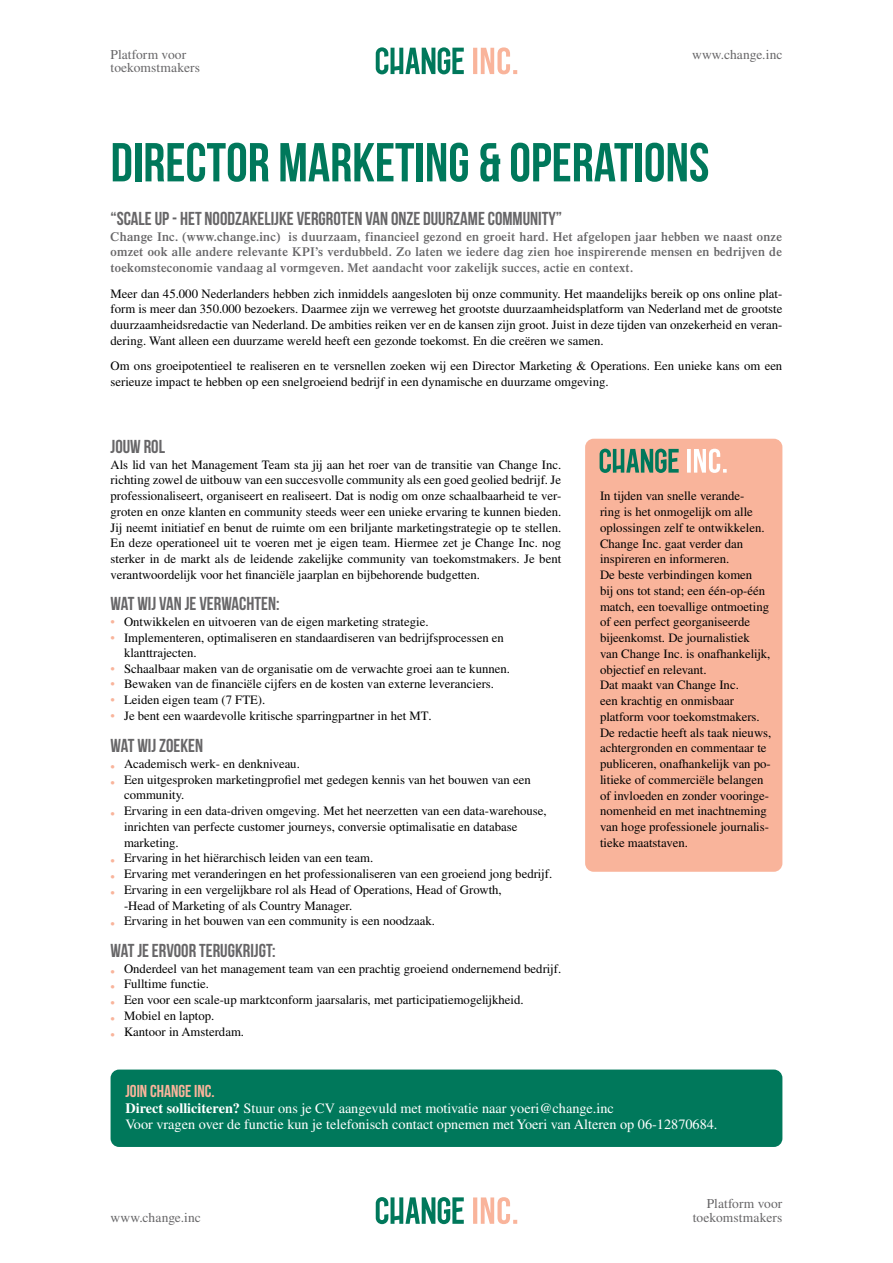
<style>
.page{position:relative;width:893px;height:1263px;background:#fff}
.page>*{position:absolute;margin:0;border:0;box-sizing:border-box;transform-origin:0 0}
.t1{font:700 54.75px "Bebas Neue";color:#00785b}
.t2{font:700 18.75px "Bebas Neue";color:#676668}
.t3{font:700 17.25px "Bebas Neue";color:#f9b49b}
.t4{font:14.25px/15.8px "Times LT Pro";color:#fff}
.t5{font:13.5px "Times LT Pro";letter-spacing:.005em;color:#676668}
.t6{font:12.75px/15.8px "Times LT Pro";color:#000}
.t7{font:600 12.75px/15.8px "Times LT Pro";letter-spacing:.02em;color:#676668;text-align:justify}
.s1{color:#f9b49b}
.s2{font-weight:700}
</style>
<div class="page">
<svg style="left:376px;top:1197px;width:88px;height:27px"></svg>
<svg style="left:473px;top:1197px;width:44px;height:27px"></svg>
<svg style="left:376px;top:47px;width:88px;height:27px"></svg>
<svg style="left:473px;top:47px;width:44px;height:27px"></svg>
<div style="left:111px;top:1069px;width:671px;height:78px;background:#00785b;border-radius:9px"></div>
<div style="left:585px;top:439px;width:197px;height:433px;background:#f9b49b;border-radius:9px"></div>
<svg style="left:600px;top:449px;width:79px;height:24px"></svg>
<svg style="left:687px;top:449px;width:40px;height:24px"></svg>
<p class="t5" style="left:111px;top:47px;width:77px">Platform voor</p>
<p class="t5" style="left:692px;top:47px;width:92px">www.change.inc</p>
<p class="t5" style="left:111px;top:60px;width:91px">toekomstmakers</p>
<h1 class="t1" style="left:111px;top:132px;width:600px">DIRECTOR MARKETING &amp; OPERATIONS</h1>
<h2 class="t2" style="left:111px;top:208px;width:453px">“SCALE UP - HET NOODZAKELIJKE VERGROTEN VAN ONZE DUURZAME COMMUNITY”</h2>
<p class="t7" style="left:111px;top:228px;width:673px">Change Inc. (www.change.inc) is duurzaam, financieel gezond en groeit hard. Het afgelopen jaar hebben we naast onze omzet ook alle andere relevante KPI’s verdubbeld. Zo laten we iedere dag zien hoe inspirerende mensen en bedrijven de toekomsteconomie vandaag al vormgeven. Met aandacht voor zakelijk succes, actie en context.</p>
<p class="t6" style="left:111px;top:285px;width:673px;text-align:justify">Meer dan 45.000 Nederlanders hebben zich inmiddels aangesloten bij onze community. Het maandelijks bereik op ons online plat&shy;form is meer dan 350.000 bezoekers. Daarmee zijn we verreweg het grootste duurzaamheidsplatform van Nederland met de grootste duurzaamheidsredactie van Nederland. De ambities reiken ver en de kansen zijn groot. Juist in deze tijden van onzekerheid en veran&shy;dering. Want alleen een duurzame wereld heeft een gezonde toekomst. En die creëren we samen.</p>
<p class="t6" style="left:111px;top:358px;width:673px">Om ons groeipotentieel te realiseren en te versnellen zoeken wij een Director Marketing &amp; Operations. Een unieke kans om een serieuze impact te hebben op een snelgroeiend bedrijf in een dynamische en duurzame omgeving.</p>
<h2 class="t2" style="left:111px;top:436px;width:56px">JOUW ROL</h2>
<p class="t6" style="left:111px;top:456px;width:452px;text-align:justify">Als lid van het Management Team sta jij aan het roer van de transitie van Change Inc. richting zowel de uitbouw van een succesvolle community als een goed geolied bedrijf. Je professionaliseert, organiseert en realiseert. Dat is nodig om onze schaalbaarheid te ver&shy;groten en onze klanten en community steeds weer een unieke ervaring te kunnen bieden.<br>Jij neemt initiatief en benut de ruimte om een briljante marketingstrategie op te stellen.<br>En deze operationeel uit te voeren met je eigen team. Hiermee zet je Change Inc. nog sterker in de markt als de leidende zakelijke community van toekomstmakers. Je bent verantwoordelijk voor het financiële jaarplan en bijbehorende budgetten.</p>
<h2 class="t2" style="left:111px;top:593px;width:170px">WAT WIJ VAN JE VERWACHTEN:</h2>
<p class="t6" style="left:111px;top:614px;width:320px"><span class="s1">•</span> Ontwikkelen en uitvoeren van de eigen marketing strategie.</p>
<p class="t6" style="left:124px;top:630px;width:381px;line-height:15px;text-indent:-14px"><span class="s1">•</span> Implementeren, optimaliseren en standaardiseren van bedrijfsprocessen en klanttrajecten.</p>
<p class="t6" style="left:111px;top:660px;width:401px"><span class="s1">•</span> Schaalbaar maken van de organisatie om de verwachte groei aan te kunnen.</p>
<p class="t6" style="left:111px;top:676px;width:385px"><span class="s1">•</span> Bewaken van de financiële cijfers en de kosten van externe leveranciers.</p>
<p class="t6" style="left:111px;top:692px;width:156px"><span class="s1">•</span> Leiden eigen team (7 FTE).</p>
<p class="t6" style="left:111px;top:708px;width:323px"><span class="s1">•</span> Je bent een waardevolle kritische sparringpartner in het MT.</p>
<h2 class="t2" style="left:111px;top:735px;width:94px">WAT WIJ ZOEKEN</h2>
<p class="t6" style="left:111px;top:756px;width:191px"><span class="s1">•</span> Academisch werk- en denkniveau.</p>
<p class="t6" style="left:124px;top:771px;width:408px;text-indent:-14px"><span class="s1">•</span> Een uitgesproken marketingprofiel met gedegen kennis van het bouwen van een community.</p>
<p class="t6" style="left:124px;top:803px;width:424px;text-indent:-14px"><span class="s1">•</span> Ervaring in een data-driven omgeving. Met het neerzetten van een data-warehouse, inrichten van perfecte customer journeys, conversie optimalisatie en database marketing.</p>
<p class="t6" style="left:111px;top:850px;width:264px"><span class="s1">•</span> Ervaring in het hiërarchisch leiden van een team.</p>
<p class="t6" style="left:111px;top:866px;width:443px"><span class="s1">•</span> Ervaring met veranderingen en het professionaliseren van een groeiend jong bedrijf.</p>
<p class="t6" style="left:124px;top:882px;width:379px;text-indent:-14px"><span class="s1">•</span> Ervaring in een vergelijkbare rol als Head of Operations, Head of Growth, -Head of Marketing of als Country Manager.</p>
<p class="t6" style="left:111px;top:913px;width:326px"><span class="s1">•</span> Ervaring in het bouwen van een community is een noodzaak.</p>
<h2 class="t2" style="left:111px;top:940px;width:166px">WAT JE ERVOOR TERUGKRIJGT:</h2>
<p class="t6" style="left:111px;top:960px;width:452px"><span class="s1">•</span> Onderdeel van het management team van een prachtig groeiend ondernemend bedrijf.</p>
<p class="t6" style="left:111px;top:976px;width:100px"><span class="s1">•</span> Fulltime functie.</p>
<p class="t6" style="left:111px;top:992px;width:415px"><span class="s1">•</span> Een voor een scale-up marktconform jaarsalaris, met participatiemogelijkheid.</p>
<p class="t6" style="left:111px;top:1008px;width:105px"><span class="s1">•</span> Mobiel en laptop.</p>
<p class="t6" style="left:111px;top:1023px;width:135px"><span class="s1">•</span> Kantoor in Amsterdam.</p>
<p class="t6" style="left:600px;top:488px;width:173px">In tijden van snelle verande-<br>ring is het onmogelijk om alle oplossingen zelf te ontwikkelen.<br>Change Inc. gaat verder dan inspireren en informeren.<br>De beste verbindingen komen<br>bij ons tot stand; een één-op-één match, een toevallige ontmoeting of een perfect georganiseerde bijeenkomst. De journalistiek<br>van Change Inc. is onafhankelijk, objectief en relevant.<br>Dat maakt van Change Inc.<br>een krachtig en onmisbaar platform voor toekomstmakers.<br>De redactie heeft als taak nieuws, achtergronden en commentaar te publiceren, onafhankelijk van po&shy;litieke of commerciële belangen of invloeden en zonder vooringe&shy;nomenheid en met inachtneming van hoge professionele journalis&shy;tieke maatstaven.</p>
<h3 class="t3" style="left:125px;top:1082px;width:91px">JOIN CHANGE INC.</h3>
<p class="t4" style="left:125px;top:1100px;width:594px"><span class="s2">Direct solliciteren?</span> Stuur ons je CV aangevuld met motivatie naar yoeri@change.inc<br>Voor vragen over de functie kun je telefonisch contact opnemen met Yoeri van Alteren op 06-12870684.</p>
<p class="t5" style="left:707px;top:1196px;width:77px">Platform voor</p>
<p class="t5" style="left:111px;top:1210px;width:92px">www.change.inc</p>
<p class="t5" style="left:693px;top:1210px;width:91px">toekomstmakers</p>
</div>
